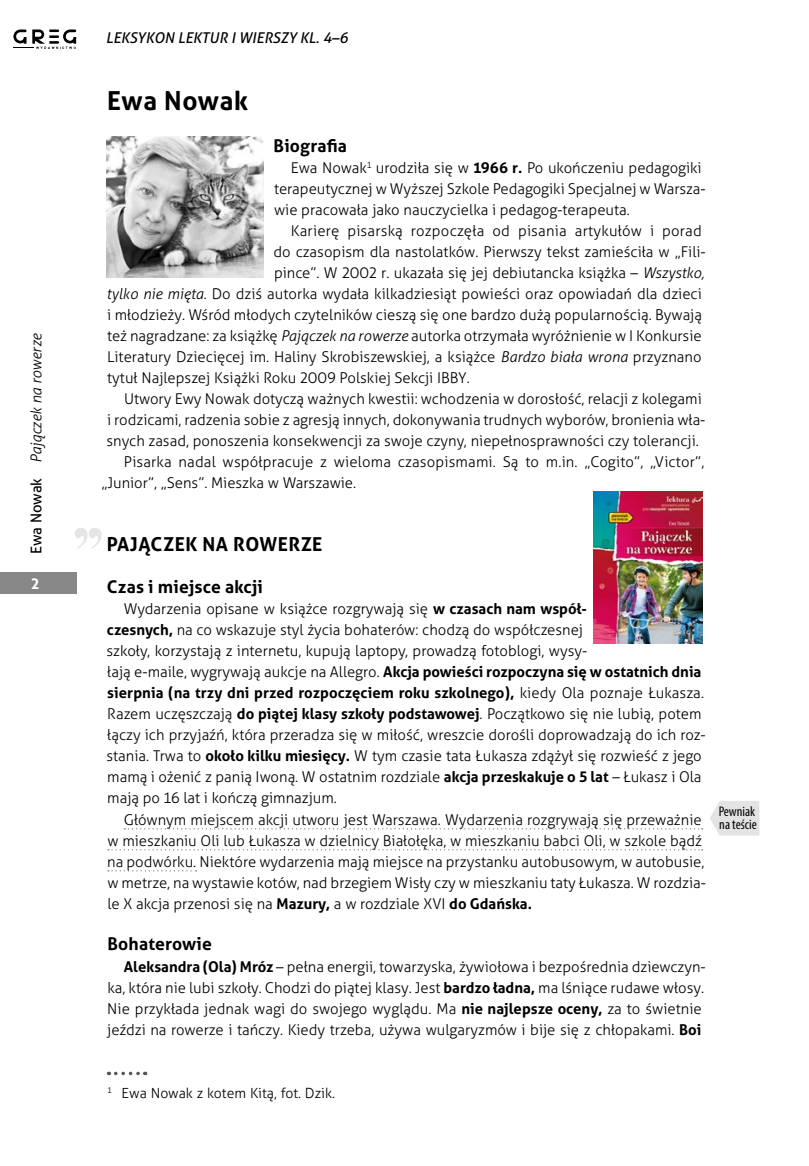
<style>
.page{position:relative;width:809px;height:1166px;background:#fff}
.page>*{position:absolute;margin:0;border:0;box-sizing:border-box;transform-origin:0 0}
.t1{font:700 26.25px "Aller";letter-spacing:.025em;color:#000}
.t2{font:700 19.25px "Aller";letter-spacing:.025em;color:#000}
.t3{font:700 17.5px "Aller";letter-spacing:.01em;color:#000}
.t4{font:300 14.88px/21px "Aller";color:#000}
.t5{font:italic 14.88px "Aller";color:#000}
.t6{font:italic 300 14.88px "Aller";color:#000}
.t7{font:700 14.88px "Aller";color:#fff}
.t8{font:300 14px "Aller";color:#000}
.t9{font:condensed 14px/12.2px "Myriad Pro";color:#000}
.s1{font-weight:400;font-style:normal}
.s2{font-weight:700}
.s3{font-style:italic}
</style>
<div class="page">
<div style="left:0;top:572px;width:77px;height:21px;background:#868786"></div>
<svg style="left:13px;top:29px;width:63px;height:20px"></svg>
<svg style="left:124px;top:828px;width:578px;height:1px"></svg>
<svg style="left:108px;top:849px;width:594px;height:1px"></svg>
<svg style="left:108px;top:870px;width:89px;height:1px"></svg>
<img style="left:107px;top:137px;width:156px;height:141px">
<svg style="left:116px;top:1071px;width:30px;height:4px"></svg>
<svg style="left:75px;top:528px;width:27px;height:21px"></svg>
<img style="left:593px;top:491px;width:109px;height:153px">
<svg style="left:710px;top:801px;width:49px;height:34px;background:#e5e5e5"></svg>
<p class="t6" style="left:27px;top:554px;width:222px;rotate:-90deg"><span class="s1">Ewa Nowak</span> Pajączek na rowerze</p>
<p class="t7" style="left:31px;top:574px;width:10px">2</p>
<p class="t5" style="left:106px;top:29px;width:244px">LEKSYKON LEKTUR I WIERSZY KL. 4–6</p>
<h1 class="t1" style="left:107px;top:85px;width:143px">Ewa Nowak</h1>
<p class="t3" style="left:274px;top:135px;width:75px">Biografia</p>
<p class="t4" style="left:274px;top:158px;width:433px;text-indent:17px">Ewa Nowak<sup>1</sup> urodziła się w <span class="s2">1966 r.</span> Po ukończeniu pedagogiki terapeutycznej w Wyższej Szkole Pedagogiki Specjalnej w Warsza&shy;wie pracowała jako nauczycielka i pedagog‑terapeuta.</p>
<p class="t4" style="left:291px;top:221px;width:412px">Karierę pisarską rozpoczęła od pisania artykułów i porad</p>
<p class="t4" style="left:273px;top:242px;width:434px">do czasopism dla nastolatków. Pierwszy tekst zamieściła w „Fili-</p>
<p class="t4" style="left:274px;top:263px;width:432px">pince”. W 2002 r. ukazała się jej debiutancka książka – <span class="s3">Wszystko,</span></p>
<p class="t4" style="left:107px;top:284px;width:596px"><span class="s3">tylko nie mięta</span>. Do dziś autorka wydała kilkadziesiąt powieści oraz opowiadań dla dzieci</p>
<p class="t4" style="left:107px;top:305px;width:596px">i młodzieży. Wśród młodych czytelników cieszą się one bardzo dużą popularnością. Bywają</p>
<p class="t4" style="left:107px;top:326px;width:596px">też nagradzane: za książkę <span class="s3">Pajączek na rowerze</span> autorka otrzymała wyróżnienie w I Konkursie</p>
<p class="t4" style="left:107px;top:347px;width:596px">Literatury Dziecięcej im. Haliny Skrobiszewskiej, a książce <span class="s3">Bardzo biała wrona</span> przyznano</p>
<p class="t4" style="left:107px;top:368px;width:364px">tytuł Najlepszej Książki Roku 2009 Polskiej Sekcji IBBY.</p>
<p class="t4" style="left:124px;top:389px;width:579px">Utwory Ewy Nowak dotyczą ważnych kwestii: wchodzenia w dorosłość, relacji z kolegami</p>
<p class="t4" style="left:107px;top:410px;width:599px">i rodzicami, radzenia sobie z agresją innych, dokonywania trudnych wyborów, bronienia wła-</p>
<p class="t4" style="left:106px;top:431px;width:593px">snych zasad, ponoszenia konsekwencji za swoje czyny, niepełnosprawności czy tolerancji.</p>
<p class="t4" style="left:124px;top:452px;width:582px">Pisarka nadal współpracuje z wieloma czasopismami. Są to m.in. „Cogito”, „Victor”,</p>
<p class="t4" style="left:101px;top:473px;width:256px">„Junior”, „Sens”. Mieszka w Warszawie.</p>
<p class="t2" style="left:107px;top:533px;width:217px">PAJĄCZEK NA ROWERZE</p>
<p class="t3" style="left:107px;top:576px;width:157px">Czas i miejsce akcji</p>
<p class="t4" style="left:106px;top:599px;width:601px;text-indent:17px">Wydarzenia opisane w książce rozgrywają się <span class="s2">w czasach nam współ-<br>czesnych,</span> na co wskazuje styl życia bohaterów: chodzą do współczesnej<br>szkoły, korzystają z internetu, kupują laptopy, prowadzą fotoblogi, wysy-<br>łają e‑maile, wygrywają aukcje na Allegro. <span class="s2">Akcja powieści rozpoczyna się w ostatnich dnia sierpnia (na trzy dni przed rozpoczęciem roku szkolnego),</span> kiedy Ola poznaje Łukasza.<br>Razem uczęszczają <span class="s2">do piątej klasy szkoły podstawowej</span>. Początkowo się nie lubią, potem łączy ich przyjaźń, która przeradza się w miłość, wreszcie dorośli doprowadzają do ich roz&shy;stania. Trwa to <span class="s2">około kilku miesięcy.</span> W tym czasie tata Łukasza zdążył się rozwieść z jego mamą i ożenić z panią Iwoną. W ostatnim rozdziale <span class="s2">akcja przeskakuje o 5 lat</span> – Łukasz i Ola mają po 16 lat i kończą gimnazjum.</p>
<p class="t4" style="left:107px;top:809px;width:600px;text-indent:16px">Głównym miejscem akcji utworu jest Warszawa. Wydarzenia rozgrywają się przeważnie w mieszkaniu Oli lub Łukasza w dzielnicy Białołęka, w mieszkaniu babci Oli, w szkole bądź na podwórku. Niektóre wydarzenia mają miejsce na przystanku autobusowym, w autobusie, w metrze, na wystawie kotów, nad brzegiem Wisły czy w mieszkaniu taty Łukasza. W rozdzia&shy;le X akcja przenosi się na <span class="s2">Mazury,</span> a w rozdziale XVI <span class="s2">do Gdańska.</span></p>
<p class="t3" style="left:107px;top:933px;width:106px">Bohaterowie</p>
<p class="t4" style="left:107px;top:956px;width:600px;text-indent:17px"><span class="s2">Aleksandra (Ola) Mróz</span> – pełna energii, towarzyska, żywiołowa i bezpośrednia dziewczyn&shy;ka, która nie lubi szkoły. Chodzi do piątej klasy. Jest <span class="s2">bardzo ładna,</span> ma lśniące rudawe włosy.<br>Nie przykłada jednak wagi do swojego wyglądu. Ma <span class="s2">nie najlepsze oceny,</span> za to świetnie jeździ na rowerze i tańczy. Kiedy trzeba, używa wulgaryzmów i bije się z chłopakami. <span class="s2">Boi</span></p>
<p class="t9" style="left:718px;top:805px;width:40px">Pewniak na teście</p>
<p class="t8" style="left:107px;top:1084px;width:229px"><sup>1</sup> Ewa Nowak z kotem Kitą, fot. Dzik.</p>
</div>
